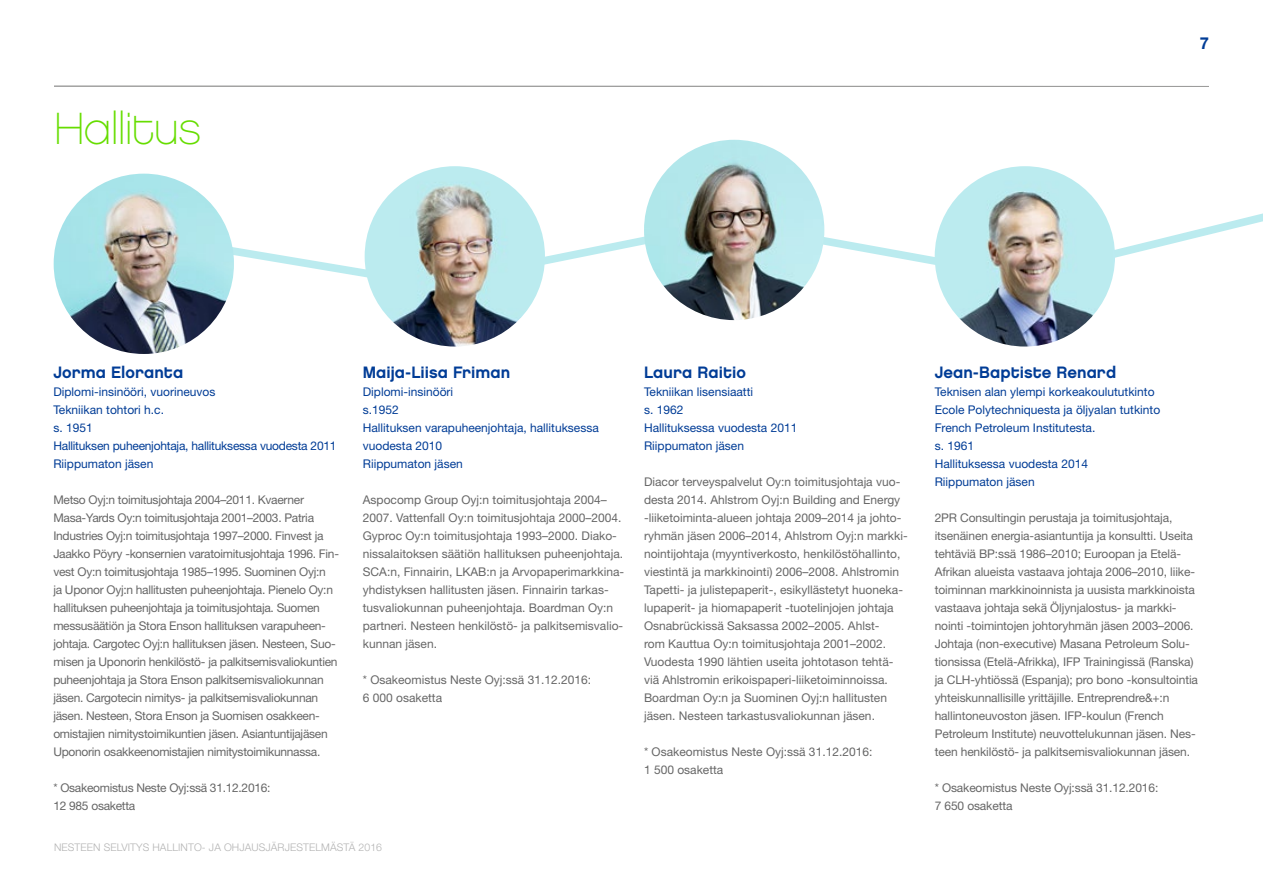
<style>
.page{position:relative;width:1263px;height:893px;background:#fff}
.page>*{position:absolute;margin:0;border:0;box-sizing:border-box;transform-origin:0 0}
.t1{font:45px "Chalet Paris Nineteen Eighty";letter-spacing:-.03em;color:#6d0}
.t2{font:16.5px "Chalet New York Nineteen Eighty";color:#003c96}
.t3{font:700 16.5px "Helvetica Neue LT Std";color:#003c96}
.t4{font:12px/18px "Helvetica Neue LT Std";letter-spacing:-.01em;color:#666}
.t5{font:12px/18px "Helvetica Neue LT Std";color:#003c96}
.t6{font:300 10.5px "Helvetica Neue LT Std";letter-spacing:.01em;color:#b3b3b3}
</style>
<div class="page">
<svg style="left:196px;top:190px;width:1067px;height:102px"></svg>
<img style="left:54px;top:174px;width:180px;height:180px;border-radius:90px">
<img style="left:365px;top:166px;width:180px;height:181px;border-radius:90px">
<img style="left:644px;top:140px;width:180px;height:180px;border-radius:90px">
<img style="left:935px;top:166px;width:180px;height:181px;border-radius:90px">
<hr style="left:54px;top:86px;width:1155px;height:1px;background:#9d9d9c">
<h1 class="t1" style="left:53px;top:102px;width:149px">Hallitus</h1>
<h2 class="t3" style="left:1200px;top:33px;width:11px">7</h2>
<h2 class="t2" style="left:53px;top:361px;width:131px">Jorma Eloranta</h2>
<h2 class="t2" style="left:363px;top:361px;width:149px">Maija-Liisa Friman</h2>
<h2 class="t2" style="left:644px;top:361px;width:103px">Laura Raitio</h2>
<h2 class="t2" style="left:935px;top:361px;width:183px">Jean-Baptiste Renard</h2>
<p class="t5" style="left:53px;top:383px;width:285px">Diplomi-insinööri, vuorineuvos<br>Tekniikan tohtori h.c.<br>s. 1951<br>Hallituksen puheenjohtaja, hallituksessa vuodesta 2011<br>Riippumaton jäsen</p>
<p class="t4" style="left:53px;top:491px;width:287px">Metso Oyj:n toimitusjohtaja 2004–2011. Kvaerner Masa-Yards Oy:n toimitusjohtaja 2001–2003. Patria Industries Oyj:n toimitusjohtaja 1997–2000. Finvest ja Jaakko Pöyry -konsernien varatoimitusjohtaja 1996. Fin&shy;vest Oy:n toimitusjohtaja 1985–1995. Suominen Oyj:n<br>ja Uponor Oyj:n hallitusten puheenjohtaja. Pienelo Oy:n hallituksen puheenjohtaja ja toimitusjohtaja. Suomen messusäätiön ja Stora Enson hallituksen varapuheen&shy;johtaja. Cargotec Oyj:n hallituksen jäsen. Nesteen, Suo&shy;misen ja Uponorin henkilöstö- ja palkitsemisvaliokuntien puheenjohtaja ja Stora Enson palkitsemisvaliokunnan jäsen. Cargotecin nimitys- ja palkitsemisvaliokunnan jäsen. Nesteen, Stora Enson ja Suomisen osakkeen&shy;omistajien nimitystoimikuntien jäsen. Asiantuntijajäsen Uponorin osakkeenomistajien nimitystoimikunnassa.</p>
<p class="t4" style="left:53px;top:779px;width:219px">* Osakeomistus Neste Oyj:ssä 31.12.2016:<br>12 985 osaketta</p>
<p class="t5" style="left:363px;top:383px;width:238px">Diplomi-insinööri<br>s.1952<br>Hallituksen varapuheenjohtaja, hallituksessa vuodesta 2010<br>Riippumaton jäsen</p>
<p class="t4" style="left:363px;top:491px;width:263px">Aspocomp Group Oyj:n toimitusjohtaja 2004– 2007. Vattenfall Oy:n toimitusjohtaja 2000–2004.<br>Gyproc Oy:n toimitusjohtaja 1993–2000. Diako&shy;nissalaitoksen säätiön hallituksen puheenjohtaja.<br>SCA:n, Finnairin, LKAB:n ja Arvopaperimarkkina&shy;yhdistyksen hallitusten jäsen. Finnairin tarkas&shy;tusvaliokunnan puheenjohtaja. Boardman Oy:n partneri. Nesteen henkilöstö- ja palkitsemisvalio&shy;kunnan jäsen.</p>
<p class="t4" style="left:363px;top:671px;width:230px">* Osakeomistus Neste Oyj:ssä 31.12.2016:<br>6 000 osaketta</p>
<p class="t6" style="left:54px;top:840px;width:330px">NESTEEN SELVITYS HALLINTO- JA OHJAUSJÄRJESTELMÄSTÄ 2016</p>
<p class="t5" style="left:644px;top:383px;width:155px">Tekniikan lisensiaatti<br>s. 1962<br>Hallituksessa vuodesta 2011<br>Riippumaton jäsen</p>
<p class="t4" style="left:644px;top:473px;width:265px">Diacor terveyspalvelut Oy:n toimitusjohtaja vuo&shy;desta 2014. Ahlstrom Oyj:n Building and Energy -liiketoiminta-alueen johtaja 2009–2014 ja johto&shy;ryhmän jäsen 2006–2014, Ahlstrom Oyj:n markki&shy;nointijohtaja (myyntiverkosto, henkilöstöhallinto, viestintä ja markkinointi) 2006–2008. Ahlstromin Tapetti- ja julistepaperit-, esikyllästetyt huoneka&shy;lupaperit- ja hiomapaperit -tuotelinjojen johtaja Osnabrückissä Saksassa 2002–2005. Ahlst-<br>rom Kauttua Oy:n toimitusjohtaja 2001–2002.<br>Vuodesta 1990 lähtien useita johtotason tehtä&shy;viä Ahlstromin erikoispaperi-liiketoiminnoissa.<br>Boardman Oy:n ja Suominen Oyj:n hallitusten jäsen. Nesteen tarkastusvaliokunnan jäsen.</p>
<p class="t4" style="left:644px;top:743px;width:230px">* Osakeomistus Neste Oyj:ssä 31.12.2016:<br>1 500 osaketta</p>
<p class="t5" style="left:935px;top:383px;width:227px">Teknisen alan ylempi korkeakoulututkinto<br>Ecole Polytechniquesta ja öljyalan tutkinto<br>French Petroleum Institutesta.<br>s. 1961<br>Hallituksessa vuodesta 2014<br>Riippumaton jäsen</p>
<p class="t4" style="left:935px;top:509px;width:265px">2PR Consultingin perustaja ja toimitusjohtaja, itsenäinen energia-asiantuntija ja konsultti. Useita tehtäviä BP:ssä 1986–2010; Euroopan ja Etelä-Afrikan alueista vastaava johtaja 2006–2010, liike&shy;toiminnan markkinoinnista ja uusista markkinoista vastaava johtaja sekä Öljynjalostus- ja markki&shy;nointi -toimintojen johtoryhmän jäsen 2003–2006.<br>Johtaja (non-executive) Masana Petroleum Solu&shy;tionsissa (Etelä-Afrikka), IFP Trainingissä (Ranska) ja CLH-yhtiössä (Espanja); pro bono -konsultointia yhteiskunnallisille yrittäjille. Entreprendre&amp;+:n hallintoneuvoston jäsen. IFP-koulun (French Petroleum Institute) neuvottelukunnan jäsen. Nes&shy;teen henkilöstö- ja palkitsemisvaliokunnan jäsen.</p>
<p class="t4" style="left:935px;top:779px;width:225px">* Osakeomistus Neste Oyj:ssä 31.12.2016:<br>7 650 osaketta</p>
</div>
